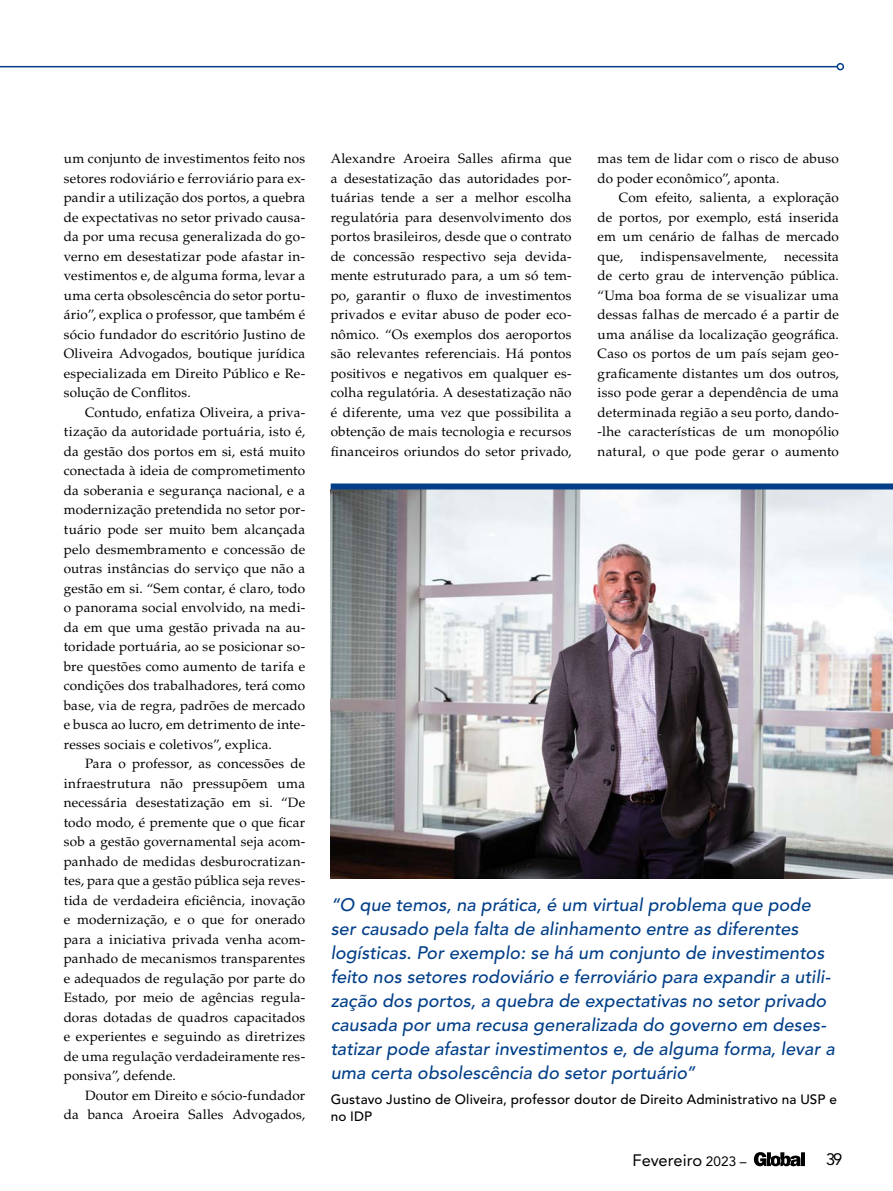
<style>
.page{position:relative;width:893px;height:1191px;background:#fff}
.page>*{position:absolute;margin:0;border:0;box-sizing:border-box;transform-origin:0 0}
.t1{font:italic 500 18px/24px "Avenir";letter-spacing:.005em;color:#023f88}
.t2{font:16.5px "Avenir";letter-spacing:-.005em;color:#000}
.t3{font:13.5px/19.5px "Palatino";letter-spacing:.015em;color:#000;text-align:justify}
.t4{font:500 13.5px/16.5px "Avenir";letter-spacing:.015em;color:#000}
.s1{font-size:13.5px}
</style>
<div class="page">
<svg style="left:754px;top:1152px;width:51px;height:14px"></svg>
<hr style="left:0;top:66px;width:837px;height:1px;background:#023f88">
<div style="left:837px;top:63px;width:7px;height:7px;border:2px solid #023f88;border-radius:50%"></div>
<img style="left:331px;top:489px;width:562px;height:389px">
<div style="left:331px;top:483px;width:562px;height:6px;background:#023f88"></div>
<p class="t3" style="left:64px;top:149px;width:243px">um conjunto de investimentos feito nos setores rodoviário e ferroviário para ex&shy;pandir a utilização dos portos, a quebra de expectativas no setor privado causa&shy;da por uma recusa generalizada do go&shy;verno em desestatizar pode afastar in&shy;vestimentos e, de alguma forma, levar a uma certa obsolescência do setor portu&shy;ário”, explica o professor, que também é sócio fundador do escritório Justino de Oliveira Advogados, boutique jurídica especializada em Direito Público e Re&shy;solução de Conflitos.</p>
<p class="t3" style="left:64px;top:403px;width:243px;text-indent:21px">Contudo, enfatiza Oliveira, a priva&shy;tização da autoridade portuária, isto é, da gestão dos portos em si, está muito conectada à ideia de comprometimento da soberania e segurança nacional, e a modernização pretendida no setor por&shy;tuário pode ser muito bem alcançada pelo desmembramento e concessão de outras instâncias do serviço que não a gestão em si. “Sem contar, é claro, todo o panorama social envolvido, na medi&shy;da em que uma gestão privada na au&shy;toridade portuária, ao se posicionar so&shy;bre questões como aumento de tarifa e condições dos trabalhadores, terá como base, via de regra, padrões de mercado e busca ao lucro, em detrimento de inte&shy;resses sociais e coletivos”, explica.</p>
<p class="t3" style="left:64px;top:754px;width:243px;text-indent:21px">Para o professor, as concessões de infraestrutura não pressupõem uma necessária desestatização em si. “De todo modo, é premente que o que ficar sob a gestão governamental seja acom&shy;panhado de medidas desburocratizan&shy;tes, para que a gestão pública seja reves&shy;tida de verdadeira eficiência, inovação e modernização, e o que for onerado para a iniciativa privada venha acom&shy;panhado de mecanismos transparentes e adequados de regulação por parte do Estado, por meio de agências regula&shy;doras dotadas de quadros capacitados e experientes e seguindo as diretrizes de uma regulação verdadeiramente res&shy;ponsiva”, defende.</p>
<p class="t3" style="left:64px;top:1085px;width:243px;text-align:right">Doutor em Direito e sócio-fundador<br>da banca Aroeira Salles Advogados,</p>
<p class="t3" style="left:331px;top:149px;width:242px">Alexandre Aroeira Salles afirma que a desestatização das autoridades por&shy;tuárias tende a ser a melhor escolha regulatória para desenvolvimento dos portos brasileiros, desde que o contrato de concessão respectivo seja devida&shy;mente estruturado para, a um só tem&shy;po, garantir o fluxo de investimentos privados e evitar abuso de poder eco&shy;nômico. “Os exemplos dos aeroportos são relevantes referenciais. Há pontos positivos e negativos em qualquer es&shy;colha regulatória. A desestatização não é diferente, uma vez que possibilita a obtenção de mais tecnologia e recursos financeiros oriundos do setor privado,</p>
<p class="t3" style="left:598px;top:149px;width:243px">mas tem de lidar com o risco de abuso do poder econômico”, aponta.</p>
<p class="t3" style="left:598px;top:188px;width:243px;text-indent:21px">Com efeito, salienta, a exploração de portos, por exemplo, está inserida em um cenário de falhas de mercado que,</p>
<p class="t3" style="left:640px;top:247px;width:128px">indispensavelmente,</p>
<p class="t3" style="left:598px;top:247px;width:243px;text-indent:186px">necessita de certo grau de intervenção pública. “Uma boa forma de se visualizar uma dessas falhas de mercado é a partir de uma análise da localização geográfica.<br>Caso os portos de um país sejam geo&shy;graficamente distantes um dos outros, isso pode gerar a dependência de uma determinada região a seu porto, dando--lhe características de um monopólio natural, o que pode gerar o aumento</p>
<p class="t1" style="left:331px;top:893px;width:505px">“O que temos, na prática, é um virtual problema que pode ser causado pela falta de alinhamento entre as diferentes logísticas. Por exemplo: se há um conjunto de investimentos feito nos setores rodoviário e ferroviário para expandir a utili&shy;zação dos portos, a quebra de expectativas no setor privado causada por uma recusa generalizada do governo em deses&shy;tatizar pode afastar investimentos e, de alguma forma, levar a uma certa obsolescência do setor portuário”</p>
<p class="t4" style="left:331px;top:1091px;width:508px">Gustavo Justino de Oliveira, professor doutor de Direito Administrativo na USP e no IDP</p>
<p class="t2" style="left:633px;top:1151px;width:116px">Fevereiro <span class="s1">2023 –</span></p>
<p class="t2" style="left:826px;top:1149px;width:18px">39</p>
</div>
